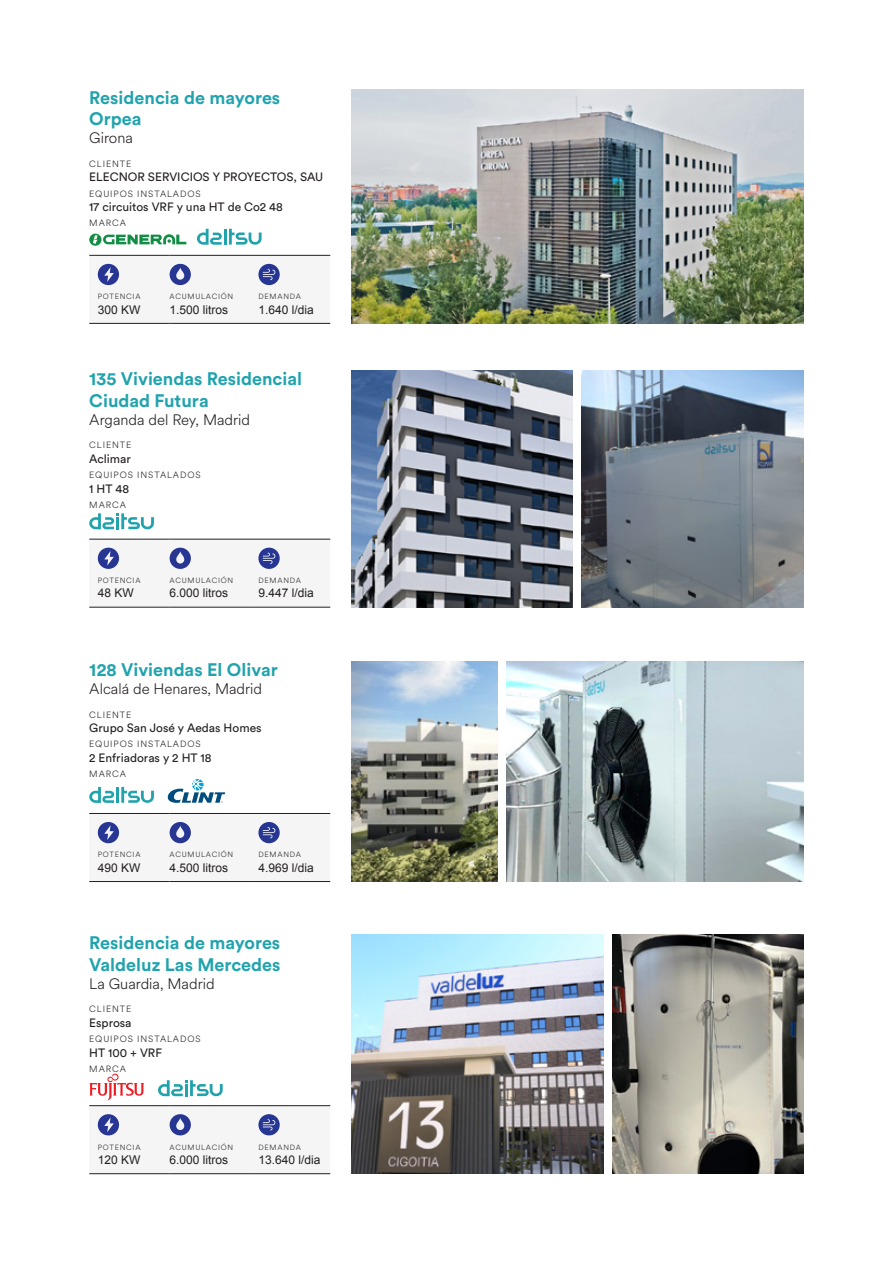
<style>
.page{position:relative;width:893px;height:1263px;background:#fff}
.page>*{position:absolute;margin:0;border:0;box-sizing:border-box;transform-origin:0 0}
.t1{font:700 18px/21.6px "Circular Std";color:#21a3ae}
.t2{font:300 15px "Circular Spotify Text";color:#231f20}
.t3{font:12px "Circular Std";color:#231f20}
.t4{font:12px "Arial";color:#231f20}
.t5{font:300 9px "Circular Spotify Text";letter-spacing:.1em;color:#231f20}
.t6{font:300 7.5px "Circular Spotify Text";letter-spacing:.1em;color:#231f20}
</style>
<div class="page">
<img style="left:351px;top:935px;width:253px;height:239px">
<img style="left:612px;top:935px;width:192px;height:239px">
<svg style="left:89px;top:1073px;width:55px;height:27px"></svg>
<svg style="left:158px;top:1080px;width:65px;height:16px"></svg>
<hr style="left:89px;top:1105px;width:81px;height:1px;background:#231f20">
<hr style="left:170px;top:1105px;width:80px;height:1px;background:#231f20">
<hr style="left:250px;top:1105px;width:80px;height:1px;background:#231f20">
<svg style="left:89px;top:1106px;width:241px;height:68px"></svg>
<img style="left:351px;top:89px;width:453px;height:235px">
<svg style="left:89px;top:234px;width:97px;height:12px"></svg>
<svg style="left:197px;top:229px;width:65px;height:16px"></svg>
<hr style="left:89px;top:323px;width:81px;height:1px;background:#231f20">
<hr style="left:170px;top:323px;width:80px;height:1px;background:#231f20">
<hr style="left:250px;top:323px;width:80px;height:1px;background:#231f20">
<svg style="left:89px;top:255px;width:241px;height:68px"></svg>
<img style="left:351px;top:371px;width:222px;height:236px">
<img style="left:582px;top:371px;width:222px;height:236px">
<svg style="left:89px;top:513px;width:65px;height:16px"></svg>
<hr style="left:89px;top:607px;width:81px;height:1px;background:#231f20">
<hr style="left:170px;top:607px;width:80px;height:1px;background:#231f20">
<hr style="left:250px;top:607px;width:80px;height:1px;background:#231f20">
<svg style="left:89px;top:539px;width:241px;height:68px"></svg>
<img style="left:351px;top:662px;width:146px;height:220px">
<hr style="left:89px;top:881px;width:81px;height:1px;background:#231f20">
<hr style="left:170px;top:881px;width:80px;height:1px;background:#231f20">
<hr style="left:250px;top:881px;width:80px;height:1px;background:#231f20">
<svg style="left:89px;top:813px;width:241px;height:31px"></svg>
<svg style="left:89px;top:787px;width:65px;height:16px"></svg>
<svg style="left:167px;top:779px;width:58px;height:24px"></svg>
<img style="left:506px;top:662px;width:298px;height:220px">
<h1 class="t1" style="left:89px;top:86px;width:192px">Residencia de mayores<br>Orpea</h1>
<p class="t2" style="left:89px;top:128px;width:45px">Girona</p>
<p class="t5" style="left:89px;top:158px;width:44px">CLIENTE</p>
<p class="t3" style="left:89px;top:170px;width:235px">ELECNOR SERVICIOS Y PROYECTOS, SAU</p>
<p class="t5" style="left:89px;top:187px;width:113px">EQUIPOS INSTALADOS</p>
<p class="t3" style="left:89px;top:200px;width:195px">17 circuitos VRF y una HT de Co2 48</p>
<p class="t5" style="left:89px;top:217px;width:38px">MARCA</p>
<p class="t6" style="left:98px;top:291px;width:44px">POTENCIA</p>
<p class="t4" style="left:98px;top:302px;width:44px">300 KW</p>
<p class="t6" style="left:170px;top:291px;width:65px">ACUMULACIÓN</p>
<p class="t4" style="left:170px;top:302px;width:60px">1.500 litros</p>
<p class="t6" style="left:258px;top:291px;width:44px">DEMANDA</p>
<p class="t4" style="left:258px;top:302px;width:57px">1.640 l/dia</p>
<h1 class="t1" style="left:89px;top:368px;width:214px">135 Viviendas Residencial<br>Ciudad Futura</h1>
<p class="t2" style="left:89px;top:409px;width:162px">Arganda del Rey, Madrid</p>
<p class="t5" style="left:89px;top:439px;width:44px">CLIENTE</p>
<p class="t3" style="left:89px;top:451px;width:43px">Aclimar</p>
<p class="t5" style="left:89px;top:469px;width:113px">EQUIPOS INSTALADOS</p>
<p class="t3" style="left:89px;top:481px;width:41px">1 HT 48</p>
<p class="t5" style="left:89px;top:499px;width:38px">MARCA</p>
<p class="t6" style="left:98px;top:575px;width:44px">POTENCIA</p>
<p class="t4" style="left:98px;top:585px;width:38px">48 KW</p>
<p class="t6" style="left:170px;top:575px;width:65px">ACUMULACIÓN</p>
<p class="t4" style="left:170px;top:585px;width:60px">6.000 litros</p>
<p class="t6" style="left:258px;top:575px;width:44px">DEMANDA</p>
<p class="t4" style="left:258px;top:585px;width:57px">9.447 l/dia</p>
<h1 class="t1" style="left:89px;top:659px;width:190px">128 Viviendas El Olivar</h1>
<p class="t2" style="left:89px;top:679px;width:174px">Alcalá de Henares, Madrid</p>
<p class="t5" style="left:89px;top:708px;width:44px">CLIENTE</p>
<p class="t3" style="left:89px;top:721px;width:174px">Grupo San José y Aedas Homes</p>
<p class="t5" style="left:89px;top:738px;width:113px">EQUIPOS INSTALADOS</p>
<p class="t3" style="left:89px;top:750px;width:124px">2 Enfriadoras y 2 HT 18</p>
<p class="t5" style="left:89px;top:768px;width:38px">MARCA</p>
<p class="t6" style="left:98px;top:850px;width:44px">POTENCIA</p>
<p class="t4" style="left:98px;top:860px;width:44px">490 KW</p>
<p class="t6" style="left:170px;top:850px;width:65px">ACUMULACIÓN</p>
<p class="t4" style="left:170px;top:860px;width:60px">4.500 litros</p>
<p class="t6" style="left:258px;top:850px;width:44px">DEMANDA</p>
<p class="t4" style="left:258px;top:860px;width:57px">4.969 l/dia</p>
<h1 class="t1" style="left:89px;top:932px;width:193px">Residencia de mayores<br>Valdeluz Las Mercedes</h1>
<p class="t2" style="left:89px;top:973px;width:127px">La Guardia, Madrid</p>
<p class="t5" style="left:89px;top:1003px;width:44px">CLIENTE</p>
<p class="t3" style="left:89px;top:1015px;width:44px">Esprosa</p>
<p class="t5" style="left:89px;top:1033px;width:113px">EQUIPOS INSTALADOS</p>
<p class="t3" style="left:89px;top:1045px;width:74px">HT 100 + VRF</p>
<p class="t5" style="left:89px;top:1062px;width:38px">MARCA</p>
<p class="t6" style="left:98px;top:1142px;width:44px">POTENCIA</p>
<p class="t4" style="left:98px;top:1152px;width:44px">120 KW</p>
<p class="t6" style="left:170px;top:1142px;width:65px">ACUMULACIÓN</p>
<p class="t4" style="left:170px;top:1152px;width:60px">6.000 litros</p>
<p class="t6" style="left:258px;top:1142px;width:44px">DEMANDA</p>
<p class="t4" style="left:258px;top:1152px;width:64px">13.640 l/dia</p>
</div>
